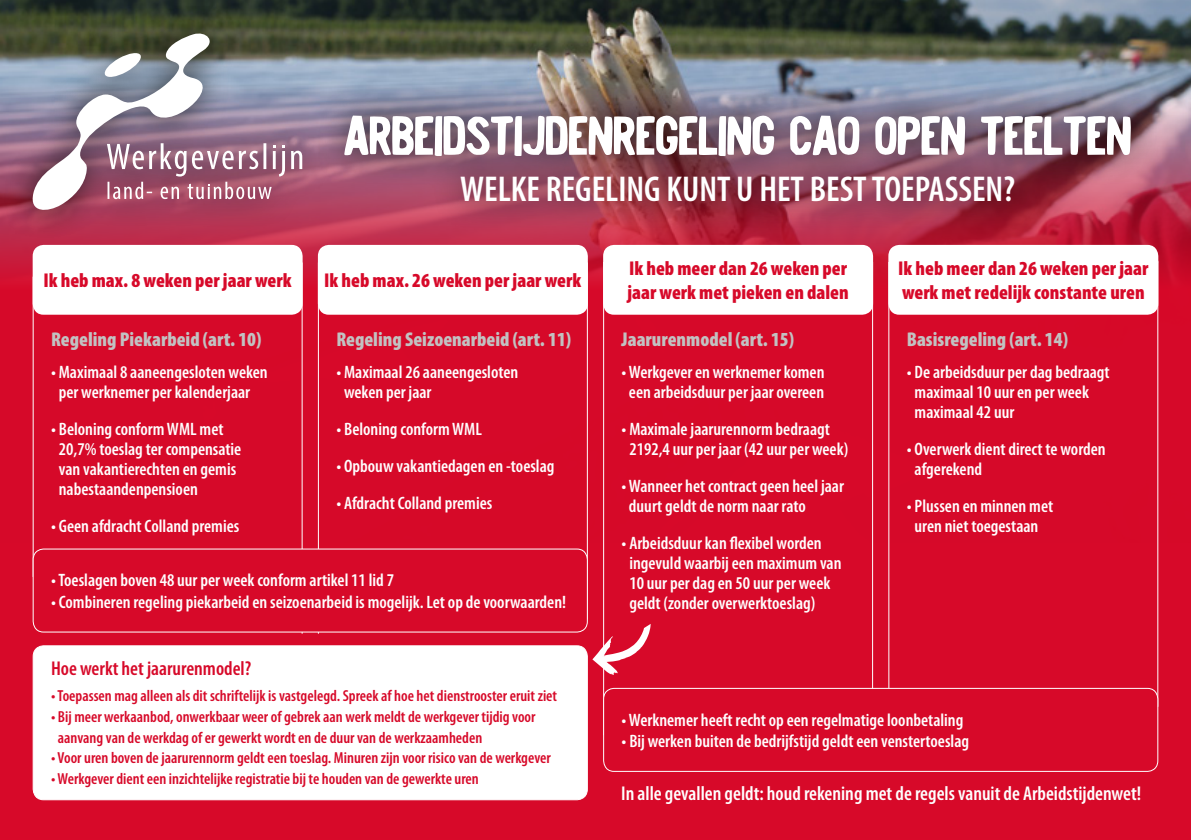
<style>
.page{position:relative;width:1191px;height:840px;background:#fff}
.page>*{position:absolute;margin:0;border:0;box-sizing:border-box;transform-origin:0 0}
.t1{font:66.4px "Sandman Fill";color:#fff}
.t2{font:600 condensed 36px "Myriad Pro";color:#fff}
.t3{font:900 condensed 20px/24px "Myriad Pro";color:#d70929}
.t4{font:900 condensed 20px "Myriad Pro";color:#c2c2c2}
.t5{font:600 condensed 20px "Myriad Pro";color:#fff}
.t6{font:600 condensed 20px "Myriad Pro";color:#d70929}
.t7{font:600 condensed 18px/20px "Myriad Pro";color:#fff}
.t8{font:600 condensed 16px/20.8px "Myriad Pro";color:#d70929}
</style>
<div class="page">
<div style="left:0;top:0;width:1191px;height:839px;background:#d70929"></div>
<div style="left:33px;top:645px;width:554px;height:154px;background:#fff;border-radius:11px"></div>
<div style="left:33px;top:645px;width:555px;height:154px;border:1px solid #fff;border-radius:11px"></div>
<img style="left:0;top:0;width:1191px;height:542px">
<svg style="left:887px;top:245px;width:271px;height:449px"></svg>
<div style="left:3px;top:4px;width:330px;height:236px;background:#000;opacity:.75"></div>
<img style="left:33px;top:33px;width:269px;height:177px">
<div style="left:603px;top:245px;width:270px;height:69px;background:#fff;border-radius:11px"></div>
<div style="left:318px;top:245px;width:270px;height:69px;background:#fff;border-radius:11px"></div>
<div style="left:33px;top:245px;width:270px;height:69px;background:#fff;border-radius:11px"></div>
<div style="left:888px;top:245px;width:270px;height:69px;background:#fff;border-radius:11px"></div>
<hr style="left:33px;top:276px;width:1px;height:300px;background:#fff">
<hr style="left:302px;top:262px;width:1px;height:371px;background:#fff">
<hr style="left:318px;top:262px;width:1px;height:371px;background:#fff">
<hr style="left:587px;top:262px;width:1px;height:357px;background:#fff">
<div style="left:315px;top:84px;width:846px;height:148px;background:#000;opacity:.75"></div>
<div style="left:33px;top:548px;width:554px;height:83px;background:#d70929;border-radius:11px"></div>
<div style="left:33px;top:548px;width:555px;height:84px;border:1px solid #fff;border-radius:11px"></div>
<div style="left:603px;top:688px;width:554px;height:83px;background:#d70929;border-radius:11px"></div>
<div style="left:603px;top:687px;width:555px;height:84px;border:1px solid #fff;border-radius:11px"></div>
<svg style="left:592px;top:623px;width:58px;height:52px"></svg>
<h1 class="t1" style="left:344px;top:115px;width:789px">ARBEIDSTIJDENREGELING CAO OPEN TEELTEN</h1>
<h2 class="t2" style="left:460px;top:169px;width:556px">WELKE REGELING KUNT U HET BEST TOEPASSEN?</h2>
<p class="t3" style="left:43px;top:269px;width:249px">Ik heb max. 8 weken per jaar werk</p>
<p class="t3" style="left:324px;top:269px;width:258px">Ik heb max. 26 weken per jaar werk</p>
<p class="t4" style="left:51px;top:328px;width:212px">Regeling Piekarbeid (art. 10)</p>
<p class="t7" style="left:51px;top:362px;width:218px;text-align:center">• Maximaal 8 aaneengesloten weken per werknemer per kalenderjaar</p>
<p class="t7" style="left:59px;top:419px;width:184px;text-indent:-8px">• Beloning conform WML met<br>20,7% toeslag ter compensatie van vakantierechten en gemis nabestaandenpensioen</p>
<p class="t7" style="left:51px;top:516px;width:190px">• Geen afdracht Colland premies</p>
<p class="t4" style="left:336px;top:328px;width:236px">Regeling Seizoenarbeid (art. 11)</p>
<p class="t7" style="left:344px;top:362px;width:176px;text-indent:-8px">• Maximaal 26 aaneengesloten weken per jaar</p>
<p class="t7" style="left:336px;top:419px;width:147px">• Beloning conform WML</p>
<p class="t7" style="left:336px;top:456px;width:220px">• Opbouw vakantiedagen en -toeslag</p>
<p class="t7" style="left:336px;top:493px;width:158px">• Afdracht Colland premies</p>
<p class="t7" style="left:51px;top:570px;width:344px">• Toeslagen boven 48 uur per week conform artikel 11 lid 7</p>
<p class="t7" style="left:51px;top:592px;width:516px">• Combineren regeling piekarbeid en seizoenarbeid is mogelijk. Let op de voorwaarden!</p>
<p class="t6" style="left:51px;top:656px;width:202px">Hoe werkt het jaarurenmodel?</p>
<p class="t8" style="left:51px;top:685px;width:507px">• Toepassen mag alleen als dit schriftelijk is vastgelegd. Spreek af hoe het dienstrooster eruit ziet</p>
<p class="t8" style="left:58px;top:706px;width:479px;text-indent:-7px">• Bij meer werkaanbod, onwerkbaar weer of gebrek aan werk meldt de werkgever tijdig voor aanvang van de werkdag of er gewerkt wordt en de duur van de werkzaamheden</p>
<p class="t8" style="left:51px;top:747px;width:501px">• Voor uren boven de jaarurennorm geldt een toeslag. Minuren zijn voor risico van de werkgever</p>
<p class="t8" style="left:51px;top:768px;width:429px">• Werkgever dient een inzichtelijke registratie bij te houden van de gewerkte uren</p>
<p class="t3" style="left:627px;top:257px;width:223px">Ik heb meer dan 26 weken per jaar werk met pieken en dalen</p>
<p class="t4" style="left:621px;top:328px;width:174px">Jaarurenmodel (art. 15)</p>
<p class="t7" style="left:621px;top:362px;width:204px;text-align:center">• Werkgever en werknemer komen een arbeidsduur per jaar overeen</p>
<p class="t7" style="left:629px;top:419px;width:220px;text-indent:-8px">• Maximale jaarurennorm bedraagt<br>2192,4 uur per jaar (42 uur per week)</p>
<p class="t7" style="left:629px;top:476px;width:216px;text-indent:-7px">• Wanneer het contract geen heel jaar duurt geldt de norm naar rato</p>
<p class="t7" style="left:629px;top:533px;width:214px;text-indent:-8px">• Arbeidsduur kan flexibel worden ingevuld waarbij een maximum van<br>10 uur per dag en 50 uur per week geldt (zonder overwerktoeslag)</p>
<p class="t3" style="left:898px;top:257px;width:252px">Ik heb meer dan 26 weken per jaar werk met redelijk constante uren</p>
<p class="t4" style="left:906px;top:328px;width:163px">Basisregeling (art. 14)</p>
<p class="t7" style="left:914px;top:362px;width:197px;text-indent:-8px">• De arbeidsduur per dag bedraagt maximaal 10 uur en per week maximaal 42 uur</p>
<p class="t7" style="left:914px;top:439px;width:193px;text-indent:-8px">• Overwerk dient direct te worden afgerekend</p>
<p class="t7" style="left:906px;top:496px;width:148px;text-align:center">• Plussen en minnen met uren niet toegestaan</p>
<p class="t7" style="left:621px;top:709px;width:343px">• Werknemer heeft recht op een regelmatige loonbetaling</p>
<p class="t7" style="left:621px;top:731px;width:349px">• Bij werken buiten de bedrijfstijd geldt een venstertoeslag</p>
<p class="t5" style="left:621px;top:782px;width:521px">In alle gevallen geldt: houd rekening met de regels vanuit de Arbeidstijdenwet!</p>
</div>
